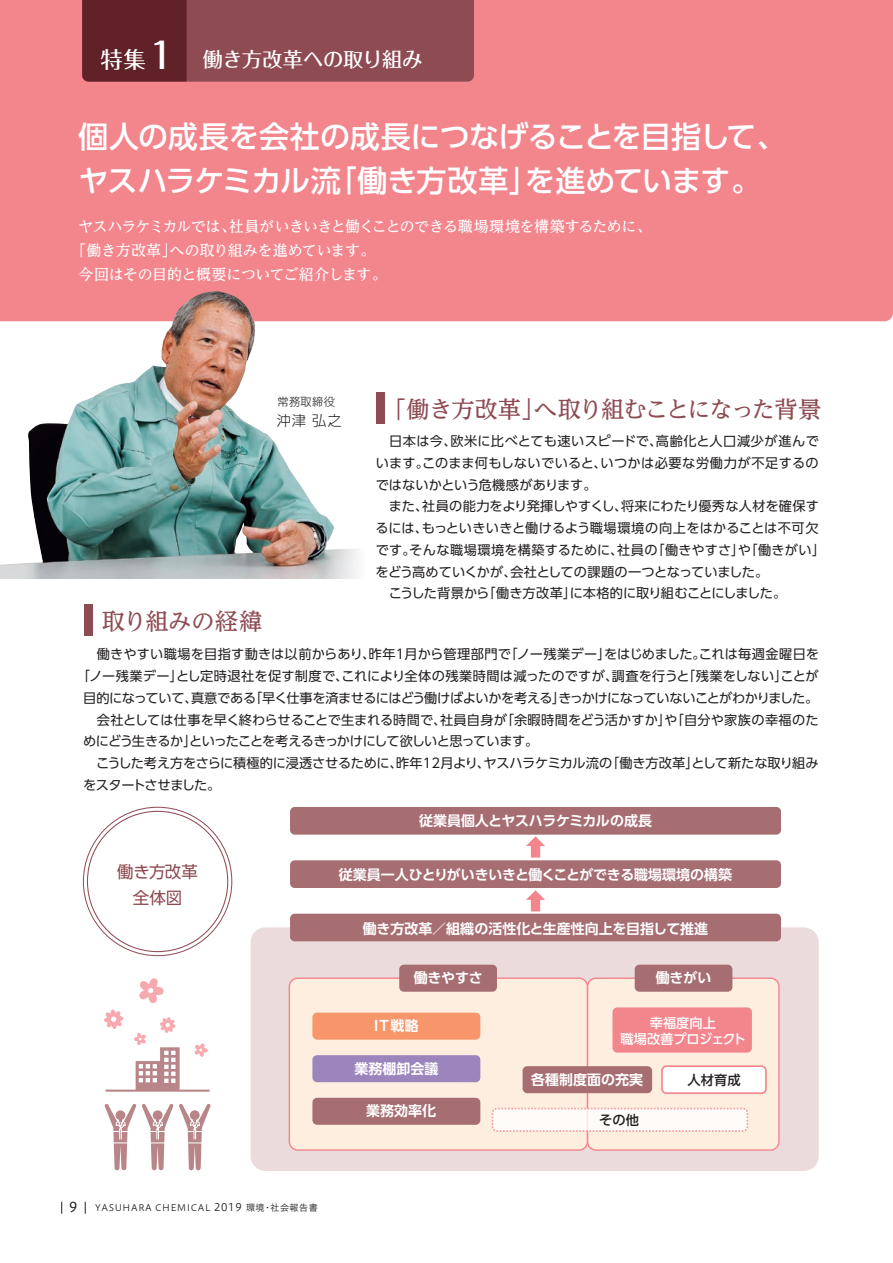
<style>
.page{position:relative;width:893px;height:1263px;background:#fff}
.page>*{position:absolute;margin:0;border:0;box-sizing:border-box;transform-origin:0 0}
.t1{font:500 36px "Folk Pro";color:#fff}
.t2{font:500 30px/43.5px "UD Shin Go Pro";letter-spacing:-.025em;color:#fff}
.t3{font:500 23.25px "UD Reimin Pro";letter-spacing:-.035em;color:#8e4b52}
.t4{font:500 23.25px "UD Reimin Pro";letter-spacing:-.015em;color:#8e4b52}
.t5{font:500 22.5px "Folk Pro";color:#fff}
.t6{font:500 20.25px "Folk Pro";letter-spacing:-.01em;color:#fff}
.t7{font:16.5px/25.5px "UD Shin Go Pro";letter-spacing:-.015em;color:#8e4b52;text-align:center}
.t8{font:500 15px "UD Reimin Pro";letter-spacing:-.03em;color:#fff}
.t9{font:300 14.25px "UD Shin Go Pro";color:#231f20}
.t10{font:700 13.95px "UD Shin Go Pro De";color:#fff}
.t11{font:13.2px/21.8px "UD Shin Go Pro";letter-spacing:-.005em;color:#231f20;text-align:justify}
.t12{font:13.2px "UD Shin Go Pro";letter-spacing:.015em;color:#231f20}
.t13{font:13.2px "UD Shin Go Pro";letter-spacing:-.035em;color:#231f20}
.t14{font:13.2px "UD Shin Go Pro";letter-spacing:-.055em;color:#231f20}
.t15{font:500 13.2px/16.5px "UD Shin Go Pro";color:#fff;text-align:center}
.t16{font:13.2px "UD Shin Go Pro";letter-spacing:-.045em;color:#231f20}
.t17{font:500 13.2px "UD Shin Go Pro";color:#231f20}
.t18{font:300 11.25px "UD Shin Go Pro";letter-spacing:.03em;color:#231f20}
.t19{font:9px "Hiragino UD Sans F Std W3";letter-spacing:.07em;color:#231f20}
.s1{font-family:"Hiragino UD Sans F Std W4";font-size:13.5px}
.s2{font-size:10.5px}
</style>
<div class="page">
<div style="left:0;top:40px;width:893px;height:281px;background:#f3858d"></div>
<div style="left:0;top:0;width:893px;height:40px;background:#f3858d"></div>
<svg style="left:82px;top:0;width:392px;height:82px"></svg>
<img style="left:0;top:291px;width:382px;height:288px">
<svg style="left:333px;top:529px;width:49px;height:50px"></svg>
<div style="left:84px;top:604px;width:8px;height:32px;background:#8e4b52"></div>
<div style="left:251px;top:928px;width:567px;height:242px;background:#ebdbdb;border-radius:14px"></div>
<div style="left:251px;top:927px;width:568px;height:244px;border:2px solid #ebdbdb;border-radius:14px"></div>
<div style="left:289px;top:978px;width:298px;height:172px;background:#feeee0;border-radius:8px"></div>
<div style="left:289px;top:977px;width:299px;height:174px;border:1px solid #f3858d;border-radius:8px"></div>
<div style="left:588px;top:978px;width:191px;height:172px;background:#feeee0;border-radius:8px"></div>
<div style="left:587px;top:977px;width:193px;height:174px;border:1px solid #f3858d;border-radius:8px"></div>
<div style="left:612px;top:1007px;width:140px;height:45px;background:#f3858d;border-radius:5px"></div>
<div style="left:399px;top:965px;width:98px;height:27px;background:#a76e72;border-radius:5px"></div>
<div style="left:492px;top:1108px;width:255px;height:23px;background:#fefbf8;border-radius:5px"></div>
<div style="left:492px;top:1108px;width:256px;height:24px;border:2px dashed #f3858d;border-radius:5px"></div>
<div style="left:635px;top:965px;width:97px;height:27px;background:#a76e72;border-radius:5px"></div>
<div style="left:523px;top:1066px;width:129px;height:27px;background:#a76e72;border-radius:5px"></div>
<div style="left:662px;top:1066px;width:104px;height:27px;background:#fff;border-radius:5px"></div>
<div style="left:661px;top:1065px;width:106px;height:29px;border:2px solid #f3858d;border-radius:5px"></div>
<div style="left:531px;top:899px;width:9px;height:12px;background:#f3858d"></div>
<svg style="left:526px;top:890px;width:19px;height:10px"></svg>
<div style="left:531px;top:845px;width:9px;height:12px;background:#f3858d"></div>
<svg style="left:526px;top:836px;width:19px;height:10px"></svg>
<div style="left:290px;top:807px;width:491px;height:28px;background:#a76e72;border-radius:5px"></div>
<div style="left:290px;top:860px;width:491px;height:28px;background:#a76e72;border-radius:5px"></div>
<div style="left:290px;top:914px;width:491px;height:27px;background:#a76e72;border-radius:5px"></div>
<svg style="left:104px;top:1103px;width:32px;height:67px"></svg>
<svg style="left:142px;top:1103px;width:69px;height:67px"></svg>
<svg style="left:139px;top:978px;width:25px;height:25px"></svg>
<svg style="left:104px;top:1009px;width:106px;height:83px"></svg>
<div style="left:377px;top:392px;width:8px;height:32px;background:#8e4b52"></div>
<div style="left:312px;top:1098px;width:168px;height:27px;background:#a76e72;border-radius:5px"></div>
<div style="left:312px;top:1055px;width:168px;height:27px;background:#9c85bd;border-radius:5px"></div>
<div style="left:312px;top:1012px;width:168px;height:28px;background:#f7966b;border-radius:5px"></div>
<svg style="left:61px;top:1202px;width:1px;height:12px"></svg>
<svg style="left:85px;top:1202px;width:1px;height:12px"></svg>
<h1 class="t1" style="left:149px;top:25px;width:26px">1</h1>
<h3 class="t5" style="left:101px;top:40px;width:47px">特集</h3>
<h3 class="t6" style="left:203px;top:42px;width:222px">働き方改革への取り組み</h3>
<h2 class="t2" style="left:78px;top:114px;width:710px">個人の成長を会社の成長につなげることを目指して、ヤスハラケミカル流「働き方改革」を進めています。</h2>
<p class="t8" style="left:79px;top:214px;width:575px">ヤスハラケミカルでは、社員がいきいきと働くことのできる職場環境を構築するために、</p>
<p class="t8" style="left:71px;top:238px;width:306px">「働き方改革」への取り組みを進めています。</p>
<p class="t8" style="left:79px;top:262px;width:310px">今回はその目的と概要についてご紹介します。</p>
<p class="t18" style="left:277px;top:392px;width:59px">常務取締役</p>
<p class="t9" style="left:277px;top:409px;width:66px">沖津 弘之</p>
<h3 class="t4" style="left:102px;top:603px;width:162px">取り組みの経緯</h3>
<h3 class="t3" style="left:383px;top:390px;width:440px">「働き方改革」へ取り組むことになった背景</h3>
<p class="t11" style="left:376px;top:430px;width:445px;text-indent:14px">日本は今、欧米に比べとても速いスピードで、高齢化と人口減少が進んでいます。このまま何もしないでいると、いつかは必要な労働力が不足するのではないかという危機感があります。</p>
<p class="t11" style="left:389px;top:495px;width:431px">また、社員の能力をより発揮しやすくし、将来にわたり優秀な人材を確保す</p>
<p class="t11" style="left:375px;top:517px;width:445px">るには、もっといきいきと働けるよう職場環境の向上をはかることは不可欠</p>
<p class="t12" style="left:376px;top:539px;width:451px">です。そんな職場環境を構築するために、社員の「働きやすさ」や「働きがい」</p>
<p class="t13" style="left:376px;top:561px;width:394px">をどう高めていくかが、会社としての課題の一つとなっていました。</p>
<p class="t11" style="left:389px;top:582px;width:399px">こうした背景から「働き方改革」に本格的に取り組むことにしました。</p>
<p class="t12" style="left:97px;top:644px;width:724px">働きやすい職場を目指す動きは以前からあり、昨年1月から管理部門で「ノー残業デー」をはじめました。これは毎週金曜日を</p>
<p class="t12" style="left:77px;top:665px;width:743px">「ノー残業デー」とし定時退社を促す制度で、これにより全体の残業時間は減ったのですが、調査を行うと「残業をしない」ことが</p>
<p class="t13" style="left:83px;top:687px;width:736px">目的になっていて、真意である「早く仕事を済ませるにはどう働けばよいかを考える」きっかけになっていないことがわかりました。</p>
<p class="t11" style="left:97px;top:708px;width:723px">会社としては仕事を早く終わらせることで生まれる時間で、社員自身が「余暇時間をどう活かすか」や「自分や家族の幸福のた</p>
<p class="t14" style="left:83px;top:731px;width:457px">めにどう生きるか」といったことを考えるきっかけにして欲しいと思っています。</p>
<p class="t11" style="left:96px;top:752px;width:724px">こうした考え方をさらに積極的に浸透させるために、昨年12月より、ヤスハラケミカル流の「働き方改革」として新たな取り組み</p>
<p class="t16" style="left:83px;top:774px;width:139px">をスタートさせました。</p>
<p class="t7" style="left:117px;top:859px;width:82px">働き方改革全体図</p>
<p class="t10" style="left:419px;top:809px;width:234px">従業員個人とヤスハラケミカルの成長</p>
<p class="t10" style="left:339px;top:863px;width:395px">従業員一人ひとりがいきいきと働くことができる職場環境の構築</p>
<p class="t10" style="left:363px;top:917px;width:347px">働き方改革／組織の活性化と生産性向上を目指して推進</p>
<p class="t10" style="left:414px;top:966px;width:70px">働きやすさ</p>
<p class="t10" style="left:374px;top:1014px;width:46px">IT戦略</p>
<p class="t10" style="left:354px;top:1057px;width:85px">業務棚卸会議</p>
<p class="t10" style="left:366px;top:1099px;width:71px">業務効率化</p>
<p class="t10" style="left:656px;top:966px;width:57px">働きがい</p>
<p class="t15" style="left:621px;top:1014px;width:127px">幸福度向上<br>職場改善プロジェクト</p>
<p class="t10" style="left:531px;top:1068px;width:114px">各種制度面の充実</p>
<p class="t17" style="left:688px;top:1069px;width:54px">人材育成</p>
<p class="t17" style="left:599px;top:1109px;width:41px">その他</p>
<p class="t19" style="left:69px;top:1201px;width:250px"><span class="s1">9</span> 　YASUHARA CHEMICAL <span class="s2">2019</span> 環境・社会報告書</p>
</div>
